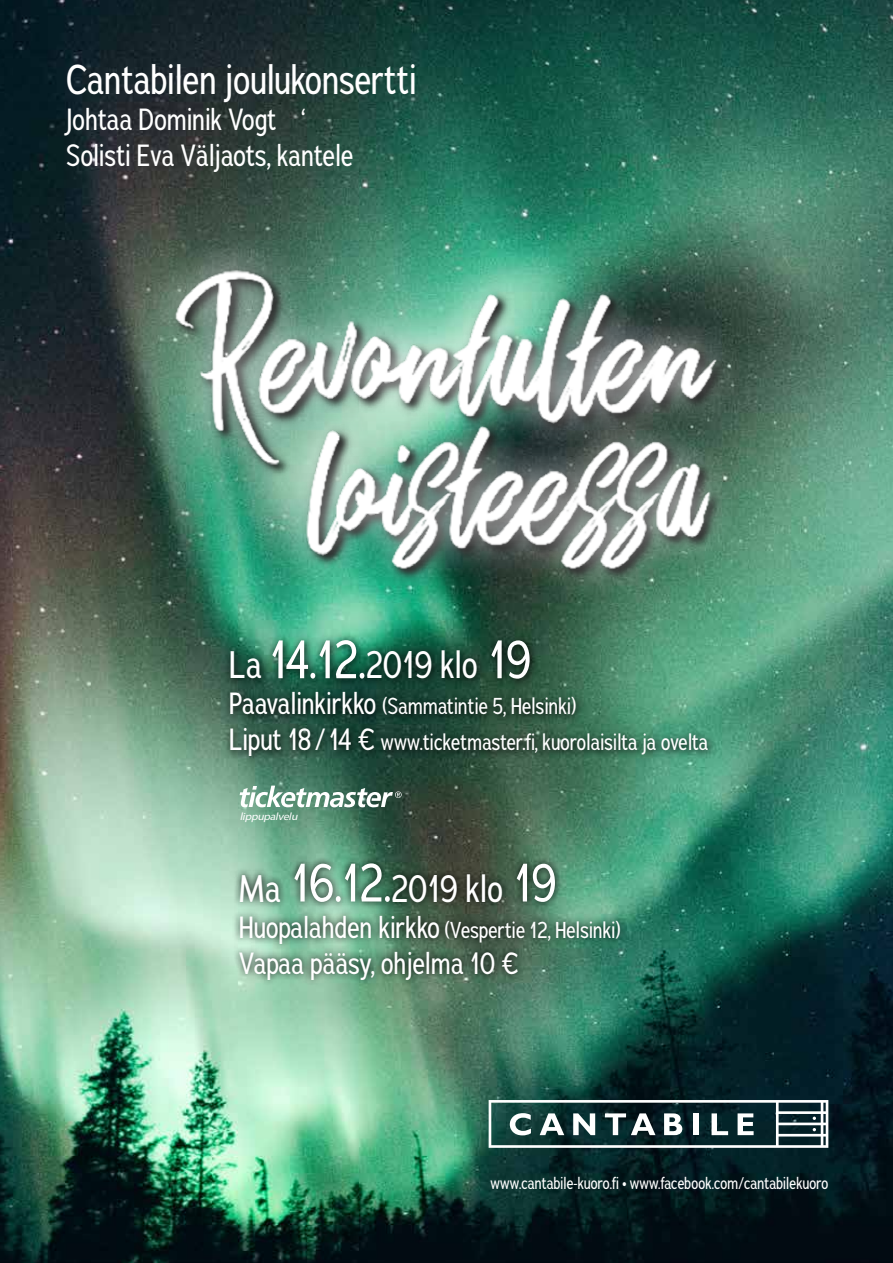
<style>
.page{position:relative;width:893px;height:1263px;background:#fff}
.page>*{position:absolute;margin:0;border:0;box-sizing:border-box;transform-origin:0 0}
.t1{font:40.5px "Adrianna Condensed";color:#fff}
.t2{font:37.5px "Adrianna Condensed";color:#fff}
.t3{font:30px/36px "Adrianna Condensed";color:#fff}
.t4{font:22.5px/36px "Adrianna Condensed";color:#fff}
.t5{font:16.5px "Adrianna Condensed";color:#fff}
.t6{font:italic condensed 10.65px "Frutiger";color:#fff;scale:1.1 1}
.s1{font-size:52.5px}
.s2{font-size:30px}
</style>
<div class="page">
<img style="left:0;top:0;width:893px;height:1263px">
<svg style="left:489px;top:1100px;width:339px;height:48px"></svg>
<svg style="left:174px;top:497px;width:88px;height:82px"></svg>
<div style="left:142px;top:236px;width:605px;height:261px;background:#fff;opacity:.94"></div>
<img style="left:161px;top:238px;width:581px;height:247px">
<div style="left:272px;top:394px;width:471px;height:208px;background:#fff;opacity:.94"></div>
<img style="left:262px;top:370px;width:467px;height:247px">
<svg style="left:224px;top:634px;width:493px;height:131px"></svg>
<svg style="left:232px;top:855px;width:396px;height:132px"></svg>
<svg style="left:240px;top:786px;width:162px;height:21px"></svg>
<h1 class="t1" style="left:67px;top:53px;width:352px">Cantabilen joulukonsertti</h1>
<h3 class="t3" style="left:67px;top:101px;width:288px">Johtaa Dominik Vogt ‘<br>Solisti Eva Väljaots, kantele</h3>
<h2 class="t2" style="left:230px;top:641px;width:303px">La <span class="s1">14.12.</span>2019 klo <span class="s1">19</span></h2>
<p class="t4" style="left:230px;top:688px;width:480px"><span class="s2">Paavalinkirkko</span> (Sammatintie 5, Helsinki)<br><span class="s2">Liput 18 /14 €</span> www.ticketmaster.fi, kuorolaisilta ja ovelta</p>
<p class="t6" style="left:240px;top:810px;width:56px">lippupalvelu</p>
<h2 class="t2" style="left:239px;top:864px;width:319px">Ma <span class="s1">16.12.</span>2019 klo <span class="s1">19</span></h2>
<p class="t4" style="left:239px;top:911px;width:383px"><span class="s2">Huopalahden kirkko</span> (Vespertie 12, Helsinki)</p>
<h3 class="t3" style="left:239px;top:945px;width:281px">Vapaa pääsy, ohjelma 10 €</h3>
<p class="t5" style="left:491px;top:1173px;width:339px">www.cantabile-kuoro.fi • www.facebook.com/cantabilekuoro</p>
</div>
